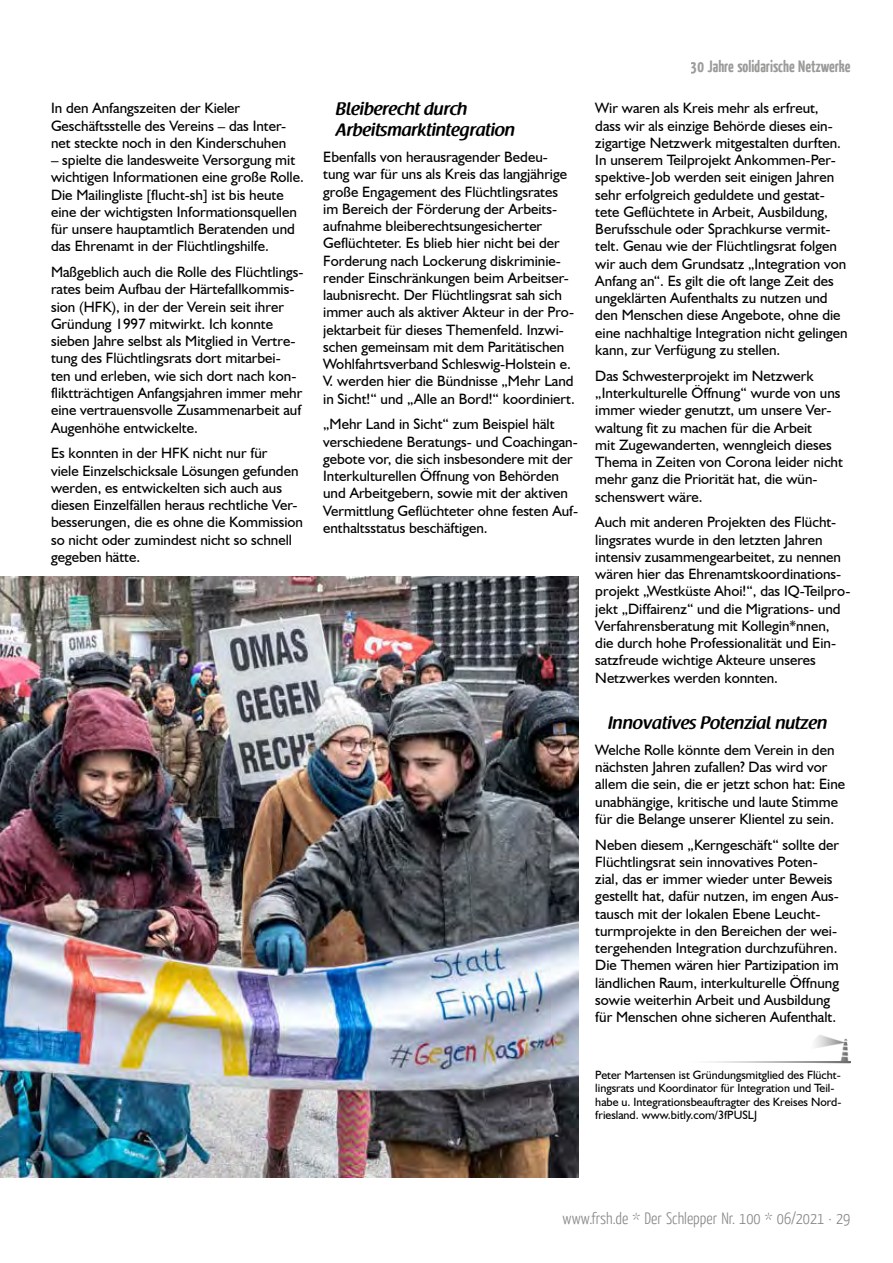
<style>
.page{position:relative;width:893px;height:1263px;background:#fff}
.page>*{position:absolute;margin:0;border:0;box-sizing:border-box;transform-origin:0 0}
.t1{font:600 18px/21px "Raspoutine";color:#000}
.t2{font:300 16.5px "Yanone Kaffeesatz";color:#878787}
.t3{font:700 16.5px "Yanone Kaffeesatz";color:#575756}
.t4{font:15px/17.2px "Humanist 521 BT";color:#000}
.t5{font:12px/13.5px "Humanist 521 BT";color:#000}
</style>
<div class="page">
<img style="left:0;top:576px;width:578px;height:602px">
<img style="left:815px;top:1035px;width:35px;height:29px">
<img style="left:709px;top:1061px;width:141px;height:2px">
<p class="t4" style="left:51px;top:99px;width:237px">In den Anfangszeiten der Kieler<br>Geschäftsstelle des Vereins – das Inter&shy;net steckte noch in den Kinderschuhen</p>
<p class="t4" style="left:51px;top:151px;width:254px">– spielte die landesweite Versorgung mit wichtigen Informationen eine große Rolle.<br>Die Mailingliste [flucht-sh] ist bis heute eine der wichtigsten Informationsquellen für unsere hauptamtlich Beratenden und das Ehrenamt in der Flüchtlingshilfe.</p>
<p class="t4" style="left:51px;top:263px;width:254px">Maßgeblich auch die Rolle des Flüchtlings&shy;rates beim Aufbau der Härtefallkommis&shy;sion (HFK), in der der Verein seit ihrer Gründung 1997 mitwirkt. Ich konnte sieben Jahre selbst als Mitglied in Vertre&shy;tung des Flüchtlingsrats dort mitarbei&shy;ten und erleben, wie sich dort nach kon&shy;fliktträchtigen Anfangsjahren immer mehr eine vertrauensvolle Zusammenarbeit auf Augenhöhe entwickelte.</p>
<p class="t4" style="left:51px;top:444px;width:254px">Es konnten in der HFK nicht nur für<br>viele Einzelschicksale Lösungen gefunden werden, es entwickelten sich auch aus diesen Einzelfällen heraus rechtliche Ver&shy;besserungen, die es ohne die Kommission so nicht oder zumindest nicht so schnell gegeben hätte.</p>
<p class="t1" style="left:336px;top:99px;width:181px">Bleiberecht durch<br>Arbeitsmarktintegration</p>
<p class="t4" style="left:323px;top:148px;width:253px">Ebenfalls von herausragender Bedeu&shy;tung war für uns als Kreis das langjährige große Engagement des Flüchtlingsrates im Bereich der Förderung der Arbeits&shy;aufnahme bleiberechtsungesicherter Geflüchteter. Es blieb hier nicht bei der Forderung nach Lockerung diskriminie&shy;render Einschränkungen beim Arbeitser&shy;laubnisrecht. Der Flüchtlingsrat sah sich immer auch als aktiver Akteur in der Pro&shy;jektarbeit für dieses Themenfeld. Inzwi&shy;schen gemeinsam mit dem Paritätischen Wohlfahrtsverband Schleswig-Holstein e.<br>V. werden hier die Bündnisse „Mehr Land in Sicht!“ und „Alle an Bord!“ koordiniert.</p>
<p class="t4" style="left:323px;top:415px;width:257px">„Mehr Land in Sicht“ zum Beispiel hält verschiedene Beratungs- und Coachingan&shy;gebote vor, die sich insbesondere mit der Interkulturellen Öffnung von Behörden und Arbeitgebern, sowie mit der aktiven Vermittlung Geflüchteter ohne festen Auf&shy;enthaltsstatus beschäftigen.</p>
<p class="t3" style="left:691px;top:55px;width:161px">30 Jahre solidarische Netzwerke</p>
<p class="t4" style="left:595px;top:99px;width:254px">Wir waren als Kreis mehr als erfreut, dass wir als einzige Behörde dieses ein&shy;zigartige Netzwerk mitgestalten durften.<br>In unserem Teilprojekt Ankommen-Per&shy;spektive-Job werden seit einigen Jahren sehr erfolgreich geduldete und gestat&shy;tete Geflüchtete in Arbeit, Ausbildung, Berufsschule oder Sprachkurse vermit&shy;telt. Genau wie der Flüchtlingsrat folgen wir auch dem Grundsatz „Integration von Anfang an“. Es gilt die oft lange Zeit des ungeklärten Aufenthalts zu nutzen und den Menschen diese Angebote, ohne die eine nachhaltige Integration nicht gelingen kann, zur Verfügung zu stellen.</p>
<p class="t4" style="left:595px;top:367px;width:249px">Das Schwesterprojekt im Netzwerk „Interkulturelle Öffnung“ wurde von uns immer wieder genutzt, um unsere Ver&shy;waltung fit zu machen für die Arbeit<br>mit Zugewanderten, wenngleich dieses Thema in Zeiten von Corona leider nicht mehr ganz die Priorität hat, die wün&shy;schenswert wäre.</p>
<p class="t4" style="left:595px;top:513px;width:257px">Auch mit anderen Projekten des Flücht&shy;lingsrates wurde in den letzten Jahren intensiv zusammengearbeitet, zu nennen wären hier das Ehrenamtskoordinations&shy;projekt „Westküste Ahoi!“, das IQ-Teilpro&shy;jekt „Diffairenz“ und die Migrations- und Verfahrensberatung mit Kollegin*nnen, die durch hohe Professionalität und Ein&shy;satzfreude wichtige Akteure unseres Netzwerkes werden konnten.</p>
<p class="t1" style="left:608px;top:713px;width:221px">Innovatives Potenzial nutzen</p>
<p class="t4" style="left:595px;top:741px;width:251px">Welche Rolle könnte dem Verein in den nächsten Jahren zufallen? Das wird vor allem die sein, die er jetzt schon hat: Eine unabhängige, kritische und laute Stimme für die Belange unserer Klientel zu sein.</p>
<p class="t4" style="left:595px;top:835px;width:245px">Neben diesem „Kerngeschäft“ sollte der Flüchtlingsrat sein innovatives Poten&shy;zial, das er immer wieder unter Beweis gestellt hat, dafür nutzen, im engen Aus&shy;tausch mit der lokalen Ebene Leucht&shy;turmprojekte in den Bereichen der wei&shy;tergehenden Integration durchzuführen.<br>Die Themen wären hier Partizipation im ländlichen Raum, interkulturelle Öffnung sowie weiterhin Arbeit und Ausbildung für Menschen ohne sicheren Aufenthalt.</p>
<p class="t5" style="left:595px;top:1067px;width:248px">Peter Martensen ist Gründungsmitglied des Flücht&shy;lingsrats und Koordinator für Integration und Teil&shy;habe u. Integrationsbeauftragter des Kreises Nord&shy;friesland. www.bitly.com/3fPUSLJ</p>
<p class="t2" style="left:563px;top:1208px;width:289px">www.frsh.de * Der Schlepper Nr. 100 * 06/2021 · 29</p>
</div>
